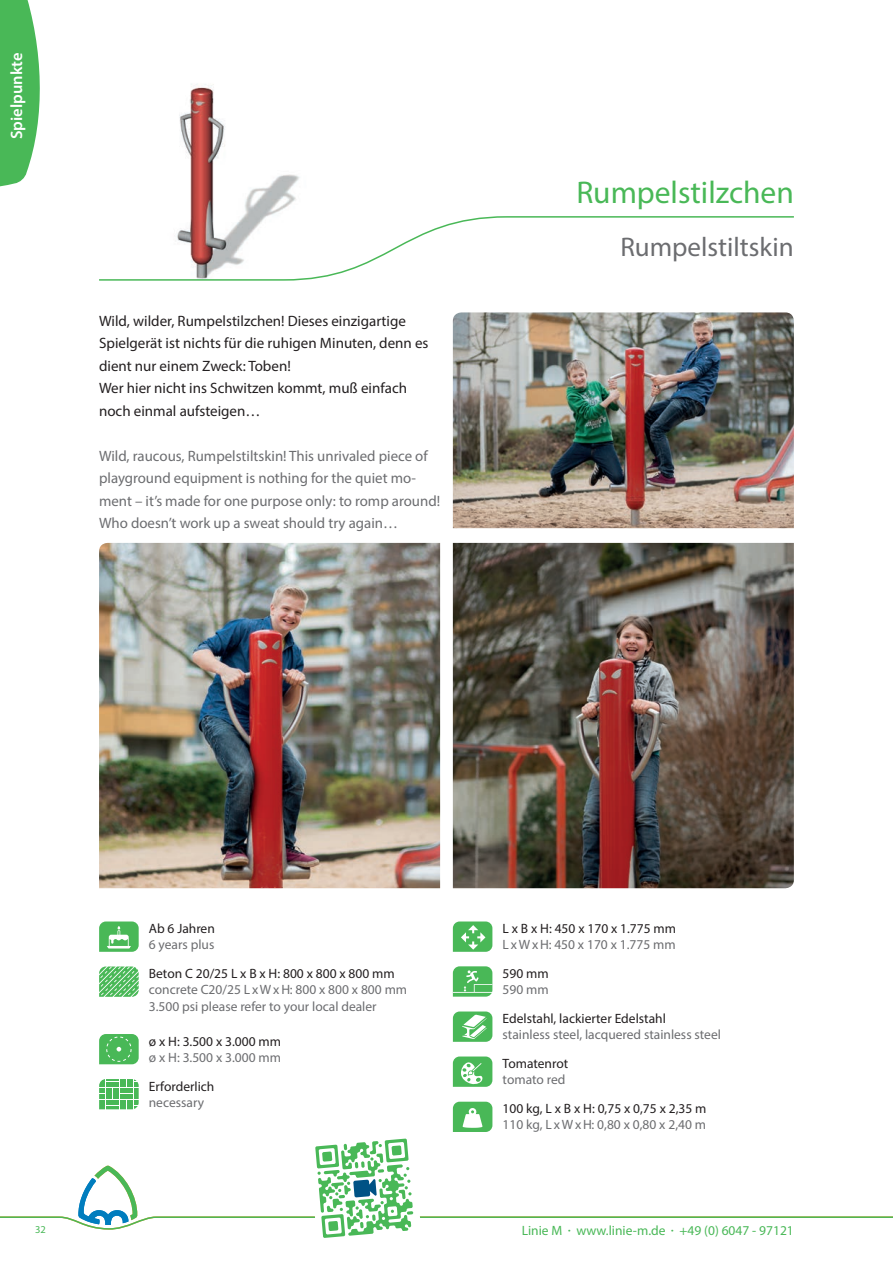
<style>
.page{position:relative;width:893px;height:1263px;background:#fff}
.page>*{position:absolute;margin:0;border:0;box-sizing:border-box;transform-origin:0 0}
.Head{font:31.5px "Myriad Pro";color:#49b857}
.Head__en{font:27px "Myriad Pro";color:#6c6d70}
.t1{font:600 16.5px "Myriad Pro";color:#fff}
.Text{font:15px/22.5px "Myriad Pro";color:#231f20}
.Text__en{font:15px/22.5px "Myriad Pro";color:#6c6d70}
.Text_Tech{font:13.5px/16.2px "Myriad Pro";color:#6c6d70}
.Text_Tech-2{font:13.5px/16.2px "Myriad Pro";color:#231f20}
.t2{font:13.5px "Myriad Pro";color:#49b857}
.t3{font:10.5px "Myriad Pro";color:#49b857}
.s1{color:#231f20}
.s2{color:#6c6d70}
.s3{font-size:9px}
</style>
<div class="page">
<img style="left:179px;top:84px;width:121px;height:131px">
<svg style="left:0;top:0;width:40px;height:187px;background:#62c26e"></svg>
<svg style="left:99px;top:215px;width:695px;height:66px"></svg>
<svg style="left:99px;top:921px;width:40px;height:31px"></svg>
<svg style="left:99px;top:966px;width:40px;height:31px"></svg>
<svg style="left:453px;top:921px;width:39px;height:31px"></svg>
<svg style="left:453px;top:966px;width:39px;height:31px"></svg>
<img style="left:453px;top:312px;width:341px;height:216px">
<img style="left:453px;top:543px;width:341px;height:345px">
<img style="left:99px;top:543px;width:341px;height:345px">
<svg style="left:0;top:1011px;width:893px;height:227px"></svg>
<p class="t1" style="left:6px;top:139px;width:88px;rotate:-90deg">Spielpunkte</p>
<p class="Text" style="left:99px;top:309px;width:331px">Wild, wilder, Rumpelstilzchen! Dieses einzigartige<br>Spielgerät ist nichts für die ruhigen Minuten, denn es dient nur einem Zweck: Toben!</p>
<p class="Text" style="left:99px;top:377px;width:309px">Wer hier nicht ins Schwitzen kommt, muß einfach noch einmal aufsteigen…</p>
<p class="Text__en" style="left:99px;top:444px;width:343px">Wild, raucous, Rumpelstiltskin! This unrivaled piece of playground equipment is nothing for the quiet mo&shy;ment – it’s made for one purpose only: to romp around!<br>Who doesn’t work up a sweat should try again…</p>
<p class="Head" style="left:576px;top:173px;width:219px">Rumpelstilzchen</p>
<p class="Head__en" style="left:620px;top:231px;width:175px">Rumpelstiltskin</p>
<p class="t3" style="left:35px;top:1222px;width:12px">32</p>
<p class="Text_Tech" style="left:149px;top:920px;width:68px"><span class="s1">Ab 6 Jahren<br></span>6 years plus</p>
<p class="Text_Tech" style="left:149px;top:965px;width:260px"><span class="s1">Beton C 20/25 L x B x H: 800 x 800 x 800 mm </span>concrete C20/25 L x W x H: 800 x 800 x 800 mm<br>3.500 psi please refer to your local dealer</p>
<p class="Text_Tech-2" style="left:149px;top:1033px;width:134px">ø x H: 3.500 x 3.000 mm <span class="s2">ø x H: 3.500 x 3.000 mm</span></p>
<p class="Text_Tech-2" style="left:149px;top:1078px;width:67px">Erforderlich <span class="s2">necessary</span></p>
<p class="Text_Tech-2" style="left:503px;top:920px;width:175px">L x B x H: 450 x 170 x 1.775 mm<br><span class="s2">L x W x H: 450 x 170 x 1.775 mm</span></p>
<p class="Text_Tech-2" style="left:503px;top:965px;width:48px">590 mm<br><span class="s2">590 mm</span></p>
<p class="Text_Tech" style="left:503px;top:1010px;width:220px"><span class="s1">Edelstahl, lackierter Edelstahl<br></span>stainless steel, lacquered stainless steel</p>
<p class="Text_Tech-2" style="left:503px;top:1055px;width:67px">Tomatenrot <span class="s2">tomato red</span></p>
<p class="Text_Tech-2" style="left:503px;top:1100px;width:205px">100 kg, L x B x H: 0,75 x 0,75 x 2,35 m<br><span class="s2">110 kg, L x W x H: 0,80 x 0,80 x 2,40 m</span></p>
<p class="t2" style="left:522px;top:1222px;width:274px">Linie M <span class="s3">•</span> www.linie-m.de <span class="s3">•</span> +49 (0) 6047 - 97121</p>
</div>
